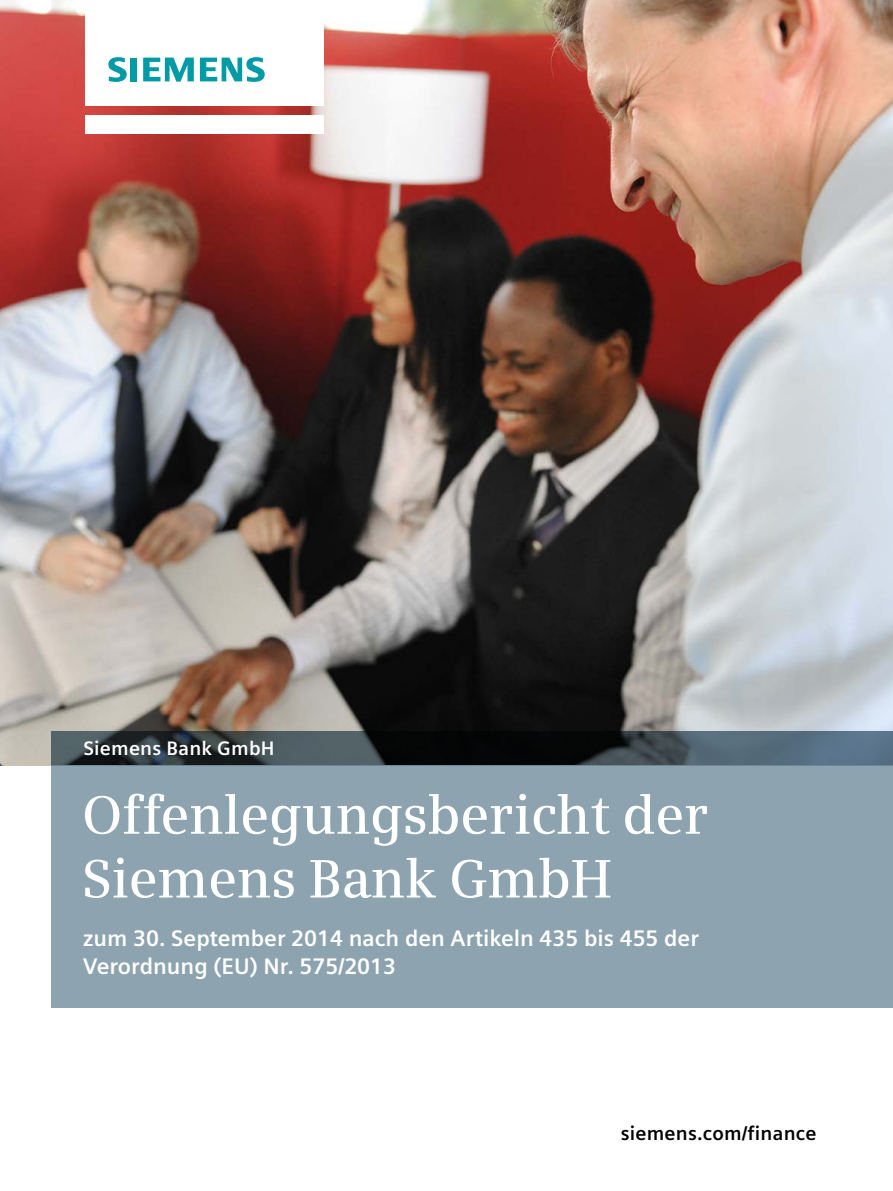
<style>
.page{position:relative;width:893px;height:1191px;background:#fff}
.page>*{position:absolute;margin:0;border:0;box-sizing:border-box;transform-origin:0 0}
.t1{font:600 54px/63.8px "Siemens Serif";letter-spacing:-.01em;color:#fff}
.t2{font:700 22.5px/27.6px "Siemens Sans";color:#fff}
.t3{font:700 19.5px "Siemens Sans";letter-spacing:.01em;color:#000}
.t4{font:700 19.5px "Siemens Sans";letter-spacing:.01em;color:#fff}
</style>
<div class="page">
<img style="left:0;top:0;width:893px;height:765px">
<div style="left:85px;top:115px;width:238px;height:18px;background:#fff"></div>
<div style="left:85px;top:0;width:238px;height:105px;background:#fff"></div>
<svg style="left:108px;top:57px;width:19px;height:25px"></svg>
<div style="left:130px;top:58px;width:7px;height:23px;background:#009ba4"></div>
<svg style="left:143px;top:58px;width:51px;height:24px"></svg>
<svg style="left:200px;top:57px;width:65px;height:25px"></svg>
<div style="left:51px;top:765px;width:842px;height:243px;background:#8da3b0"></div>
<svg style="left:51px;top:731px;width:842px;height:34px;background:#323d44"></svg>
<p class="t4" style="left:83px;top:737px;width:193px">Siemens Bank GmbH</p>
<h1 class="t1" style="left:82px;top:782px;width:628px">Offenlegungsbericht der<br>Siemens Bank GmbH</h1>
<p class="t2" style="left:83px;top:925px;width:617px">zum 30. September 2014 nach den Artikeln 435 bis 455 der<br>Verordnung (EU) Nr. 575/2013</p>
<p class="t3" style="left:621px;top:1122px;width:197px">siemens.com/finance</p>
</div>
